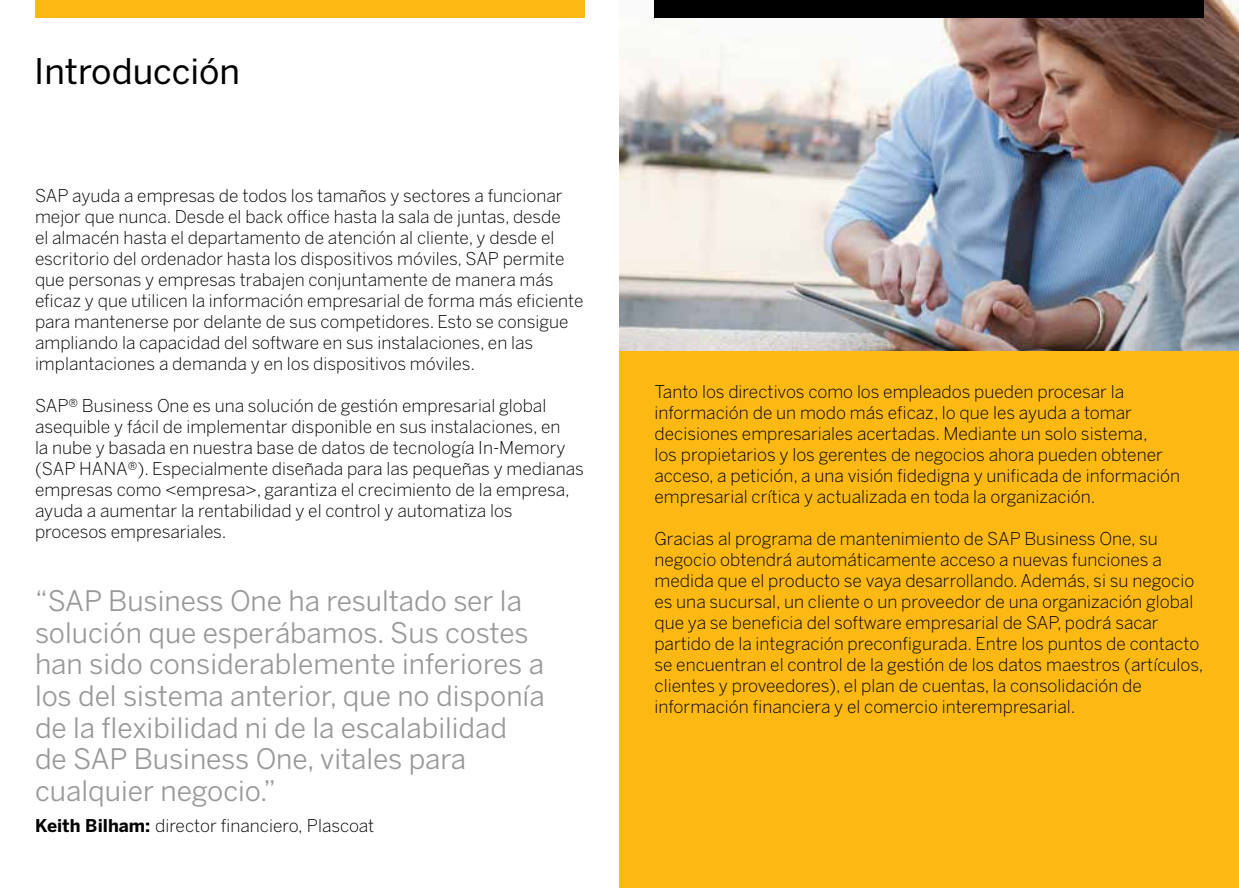
<style>
.page{position:relative;width:1239px;height:888px;background:#fff}
.page>*{position:absolute;margin:0;border:0;box-sizing:border-box;transform-origin:0 0}
.t1{font:35px "Benton Sans";color:#000}
.t2{font:28px/31.5px "Benton Sans";color:#989898}
.t3{font:300 17.5px/21px "Benton Sans";color:#000}
.s1{font-weight:700}
</style>
<div class="page">
<div style="left:620px;top:0;width:619px;height:887px;background:#fdb913"></div>
<img style="left:620px;top:0;width:619px;height:350px">
<div style="left:35px;top:0;width:549px;height:18px;background:#fdb913"></div>
<div style="left:654px;top:0;width:550px;height:18px;background:#000"></div>
<h1 class="t1" style="left:34px;top:50px;width:207px">Introducción</h1>
<p class="t3" style="left:35px;top:185px;width:550px">SAP ayuda a empresas de todos los tamaños y sectores a funcionar mejor que nunca. Desde el back office hasta la sala de juntas, desde<br>el almacén hasta el departamento de atención al cliente, y desde el escritorio del ordenador hasta los dispositivos móviles, SAP permite que personas y empresas trabajen conjuntamente de manera más eficaz y que utilicen la información empresarial de forma más eficiente para mantenerse por delante de sus competidores. Esto se consigue ampliando la capacidad del software en sus instalaciones, en las implantaciones a demanda y en los dispositivos móviles.</p>
<p class="t3" style="left:35px;top:395px;width:550px">SAP® Business One es una solución de gestión empresarial global asequible y fácil de implementar disponible en sus instalaciones, en<br>la nube y basada en nuestra base de datos de tecnología In-Memory (SAP HANA®). Especialmente diseñada para las pequeñas y medianas empresas como &lt;empresa&gt;, garantiza el crecimiento de la empresa, ayuda a aumentar la rentabilidad y el control y automatiza los procesos empresariales.</p>
<p class="t2" style="left:35px;top:585px;width:511px">“SAP Business One ha resultado ser la solución que esperábamos. Sus costes han sido considerablemente inferiores a los del sistema anterior, que no disponía de la flexibilidad ni de la escalabilidad de SAP Business One, vitales para cualquier negocio.”</p>
<p class="t3" style="left:35px;top:814px;width:341px"><span class="s1">Keith Bilham:</span> director financiero, Plascoat</p>
<p class="t3" style="left:654px;top:381px;width:527px">Tanto los directivos como los empleados pueden procesar la información de un modo más eficaz, lo que les ayuda a tomar decisiones empresariales acertadas. Mediante un solo sistema,<br>los propietarios y los gerentes de negocios ahora pueden obtener acceso, a petición, a una visión fidedigna y unificada de información empresarial crítica y actualizada en toda la organización.</p>
<p class="t3" style="left:654px;top:528px;width:551px">Gracias al programa de mantenimiento de SAP Business One, su negocio obtendrá automáticamente acceso a nuevas funciones a medida que el producto se vaya desarrollando. Además, si su negocio es una sucursal, un cliente o un proveedor de una organización global que ya se beneficia del software empresarial de SAP, podrá sacar partido de la integración preconfigurada. Entre los puntos de contacto se encuentran el control de la gestión de los datos maestros (artículos, clientes y proveedores), el plan de cuentas, la consolidación de información financiera y el comercio interempresarial.</p>
</div>
